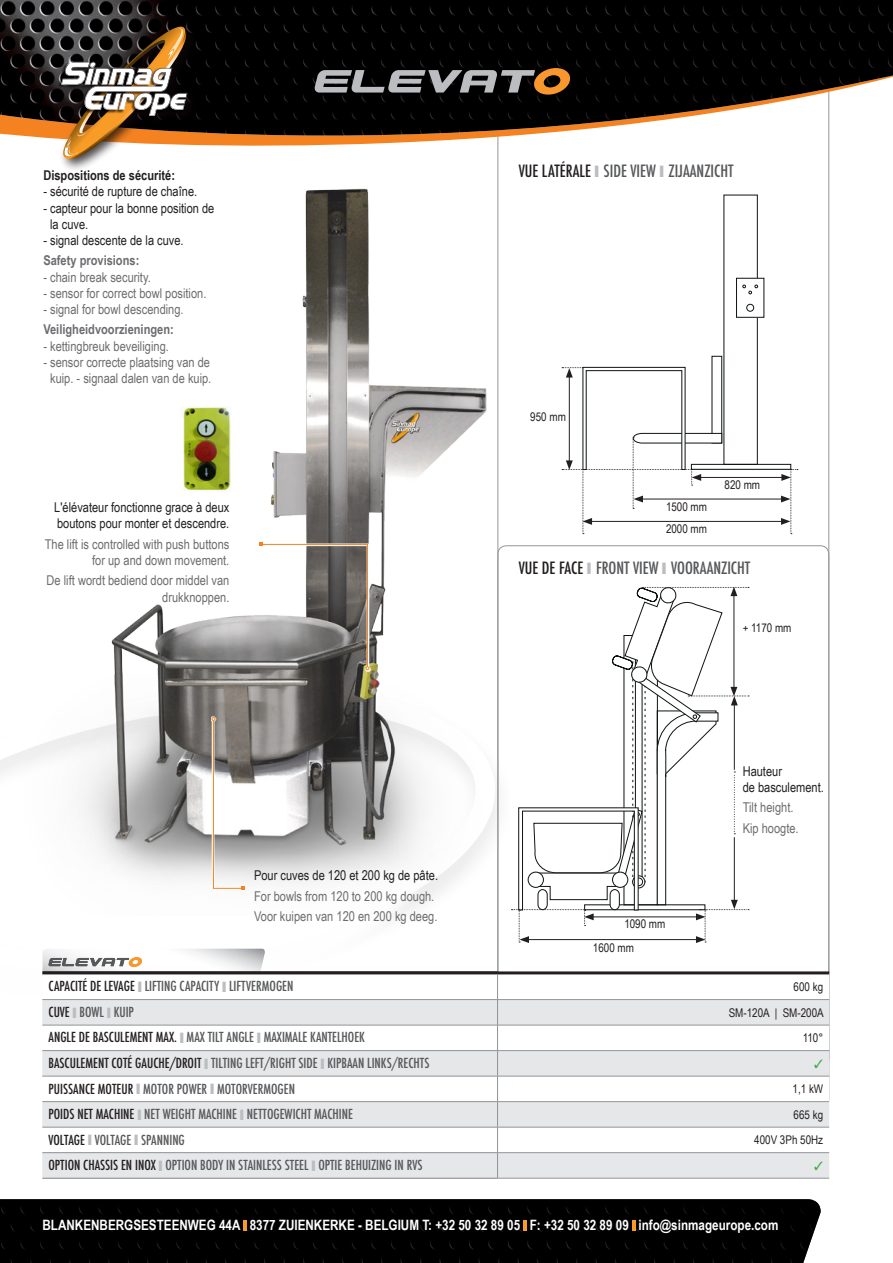
<style>
.page{position:relative;width:893px;height:1263px;background:#fff}
.page>*{position:absolute;margin:0;border:0;box-sizing:border-box;transform-origin:0 0}
.TAB_MODEL{font:500 condensed 16.5px "Futura";color:#57585a}
.Tab_data{font:700 14.25px "Arial Narrow";color:#fff}
.TAB_DETAIL{font:500 condensed 13.5px "Futura";color:#57585a}
.Comments_norm{font:13.5px/16.2px "Arial Narrow";color:#6c6d70;text-align:right}
.Comments_norm-2{font:13.5px/16.2px "Arial Narrow";color:#231f20}
.Comments_norm-3{font:700 13.5px "Arial Narrow";color:#6c6d70}
.Comments_norm-4{font:700 13.5px "Arial Narrow";color:#231f20}
.Tab_data-2{font:12px "Arial Narrow";color:#231f20}
.s1{color:#231f20}
.s2{color:#bcbdc0}
</style>
<div class="page">
<div style="left:0;top:1199px;width:821px;height:64px;background:#000"></div>
<svg style="left:243px;top:1220px;width:3px;height:10px"></svg>
<svg style="left:523px;top:1220px;width:3px;height:10px"></svg>
<svg style="left:632px;top:1220px;width:3px;height:10px"></svg>
<img style="left:0;top:188px;width:503px;height:728px">
<svg style="left:211px;top:716px;width:34px;height:175px"></svg>
<svg style="left:212px;top:717px;width:32px;height:173px"></svg>
<svg style="left:259px;top:542px;width:111px;height:129px"></svg>
<svg style="left:260px;top:543px;width:109px;height:127px"></svg>
<img style="left:181px;top:406px;width:49px;height:86px">
<svg style="left:511px;top:587px;width:238px;height:356px"></svg>
<div style="left:724px;top:195px;width:34px;height:270px;border:1px solid #0f1313"></div>
<svg style="left:736px;top:278px;width:28px;height:40px"></svg>
<div style="left:712px;top:356px;width:10px;height:87px;background:#fff;border:1px solid #0f1313"></div>
<svg style="left:562px;top:367px;width:236px;height:167px"></svg>
<svg style="left:498px;top:1000px;width:331px;height:178px;fill:#e6e7e9"></svg>
<hr style="left:497px;top:971px;width:332px;height:3px;background:#231f20">
<hr style="left:497px;top:999px;width:332px;height:1px;background:#939598">
<hr style="left:497px;top:1025px;width:332px;height:1px;background:#939598">
<hr style="left:497px;top:1050px;width:332px;height:1px;background:#939598">
<hr style="left:497px;top:1076px;width:332px;height:1px;background:#939598">
<hr style="left:497px;top:1101px;width:332px;height:1px;background:#939598">
<hr style="left:497px;top:1127px;width:332px;height:1px;background:#939598">
<hr style="left:497px;top:1152px;width:332px;height:1px;background:#939598">
<hr style="left:497px;top:1178px;width:332px;height:1px;background:#939598">
<svg style="left:43px;top:1000px;width:454px;height:178px;fill:#e6e7e9"></svg>
<hr style="left:43px;top:971px;width:455px;height:3px;background:#231f20">
<hr style="left:43px;top:999px;width:455px;height:1px;background:#939598">
<hr style="left:43px;top:1025px;width:455px;height:1px;background:#939598">
<hr style="left:43px;top:1050px;width:455px;height:1px;background:#939598">
<hr style="left:43px;top:1076px;width:455px;height:1px;background:#939598">
<hr style="left:43px;top:1101px;width:455px;height:1px;background:#939598">
<hr style="left:43px;top:1127px;width:455px;height:1px;background:#939598">
<hr style="left:43px;top:1152px;width:455px;height:1px;background:#939598">
<hr style="left:43px;top:1178px;width:455px;height:1px;background:#939598">
<svg style="left:497px;top:974px;width:1px;height:204px"></svg>
<svg style="left:43px;top:949px;width:223px;height:26px"></svg>
<svg style="left:37px;top:137px;width:793px;height:50px"></svg>
<img style="left:0;top:0;width:893px;height:137px">
<div style="left:55px;top:22px;width:145px;height:150px;background:#110a0c;opacity:.75"></div>
<svg style="left:57px;top:27px;width:135px;height:139px"></svg>
<svg style="left:314px;top:68px;width:258px;height:27px;background:#5d554e"></svg>
<svg style="left:815px;top:1059px;width:8px;height:9px"></svg>
<svg style="left:815px;top:1161px;width:8px;height:9px"></svg>
<p class="Comments_norm-4" style="left:43px;top:165px;width:133px">Dispositions de sécurité:</p>
<p class="Comments_norm-2" style="left:43px;top:183px;width:155px">- sécurité de rupture de chaîne.</p>
<p class="Comments_norm-2" style="left:50px;top:199px;width:166px;text-indent:-7px">- capteur pour la bonne position de la cuve.</p>
<p class="Comments_norm-2" style="left:43px;top:232px;width:142px">- signal descente de la cuve.</p>
<p class="Comments_norm-3" style="left:43px;top:250px;width:97px">Safety provisions:</p>
<p class="Comments_norm" style="left:43px;top:268px;width:109px">- chain break security.</p>
<p class="Comments_norm" style="left:43px;top:284px;width:165px">- sensor for correct bowl position.</p>
<p class="Comments_norm" style="left:43px;top:301px;width:142px">- signal for bowl descending.</p>
<p class="Comments_norm-3" style="left:43px;top:319px;width:132px">Veiligheidvoorzieningen:</p>
<p class="Comments_norm" style="left:43px;top:337px;width:127px">- kettingbreuk beveiliging.</p>
<p class="Comments_norm" style="left:43px;top:353px;width:169px;text-align:center">- sensor correcte plaatsing van de kuip. - signaal dalen van de kuip.</p>
<p class="Comments_norm-2" style="left:54px;top:499px;width:177px">L'élévateur fonctionne grace à deux boutons pour monter et descendre.</p>
<p class="Comments_norm" style="left:45px;top:535px;width:186px">The lift is controlled with push buttons for up and down movement.</p>
<p class="Comments_norm" style="left:47px;top:572px;width:184px">De lift wordt bediend door middel van drukknoppen.</p>
<p class="Comments_norm-2" style="left:254px;top:867px;width:186px">Pour cuves de 120 et 200 kg de pâte.</p>
<p class="Comments_norm" style="left:254px;top:887px;width:182px">For bowls from 120 to 200 kg dough.</p>
<p class="Comments_norm" style="left:254px;top:908px;width:185px">Voor kuipen van 120 en 200 kg deeg.</p>
<p class="TAB_DETAIL" style="left:49px;top:978px;width:246px"><span class="s1">CAPACITÉ DE LEVAGE</span> <span class="s2">❙</span> LIFTING CAPACITY <span class="s2">❙</span> LIFTVERMOGEN</p>
<p class="TAB_DETAIL" style="left:49px;top:1003px;width:87px"><span class="s1">CUVE</span> <span class="s2">❙</span> BOWL <span class="s2">❙</span> KUIP</p>
<p class="TAB_DETAIL" style="left:49px;top:1029px;width:318px"><span class="s1">ANGLE DE BASCULEMENT MAX.</span> <span class="s2">❙</span> MAX TILT ANGLE <span class="s2">❙</span> MAXIMALE KANTELHOEK</p>
<p class="TAB_DETAIL" style="left:49px;top:1054px;width:383px"><span class="s1">BASCULEMENT COTÉ GAUCHE/DROIT</span> <span class="s2">❙</span> TILTING LEFT/RIGHT SIDE <span class="s2">❙</span> KIPBAAN LINKS/RECHTS</p>
<p class="TAB_DETAIL" style="left:49px;top:1080px;width:248px"><span class="s1">PUISSANCE MOTEUR</span> <span class="s2">❙</span> MOTOR POWER <span class="s2">❙</span> MOTORVERMOGEN</p>
<p class="TAB_DETAIL" style="left:49px;top:1105px;width:306px"><span class="s1">POIDS NET MACHINE</span> <span class="s2">❙</span> NET WEIGHT MACHINE <span class="s2">❙</span> NETTOGEWICHT MACHINE</p>
<p class="TAB_DETAIL" style="left:49px;top:1131px;width:138px"><span class="s1">VOLTAGE</span> <span class="s2">❙</span> VOLTAGE <span class="s2">❙</span> SPANNING</p>
<p class="TAB_DETAIL" style="left:49px;top:1156px;width:376px"><span class="s1">OPTION CHASSIS EN INOX</span> <span class="s2">❙</span> OPTION BODY IN STAINLESS STEEL <span class="s2">❙</span> OPTIE BEHUIZING IN RVS</p>
<p class="TAB_MODEL" style="left:519px;top:160px;width:216px"><span class="s1">VUE LATÉRALE</span> <span class="s2">❙</span> SIDE VIEW <span class="s2">❙</span> ZIJAANZICHT</p>
<p class="Tab_data-2" style="left:530px;top:408px;width:37px">950 mm</p>
<p class="Tab_data-2" style="left:666px;top:498px;width:43px">1500 mm</p>
<p class="Tab_data-2" style="left:666px;top:520px;width:43px">2000 mm</p>
<p class="Tab_data-2" style="left:725px;top:475px;width:37px">820 mm</p>
<p class="TAB_MODEL" style="left:519px;top:557px;width:233px"><span class="s1">VUE DE FACE</span> <span class="s2">❙</span> FRONT VIEW <span class="s2">❙</span> VOORAANZICHT</p>
<p class="Tab_data-2" style="left:743px;top:619px;width:50px">+ 1170 mm</p>
<p class="Tab_data-2" style="left:624px;top:915px;width:43px">1090 mm</p>
<p class="Tab_data-2" style="left:593px;top:938px;width:43px">1600 mm</p>
<p class="Comments_norm-2" style="left:743px;top:762px;width:83px">Hauteur<br>de basculement.</p>
<p class="Comments_norm" style="left:743px;top:799px;width:52px">Tilt height.</p>
<p class="Comments_norm" style="left:743px;top:819px;width:58px">Kip hoogte.</p>
<p class="Tab_data-2" style="left:794px;top:978px;width:31px">600 kg</p>
<p class="Tab_data-2" style="left:729px;top:1004px;width:96px">SM-120A | SM-200A</p>
<p class="Tab_data-2" style="left:803px;top:1029px;width:22px">110°</p>
<p class="Tab_data-2" style="left:793px;top:1080px;width:32px">1,1 kW</p>
<p class="Tab_data-2" style="left:794px;top:1106px;width:31px">665 kg</p>
<p class="Tab_data-2" style="left:754px;top:1131px;width:70px">400V 3Ph 50Hz</p>
<p class="Tab_data" style="left:43px;top:1215px;width:737px">BLANKENBERGSESTEENWEG 44A 8377 ZUIENKERKE - BELGIUM T: +32 50 32 89 05 F: +32 50 32 89 09 info@sinmageurope.com</p>
</div>
